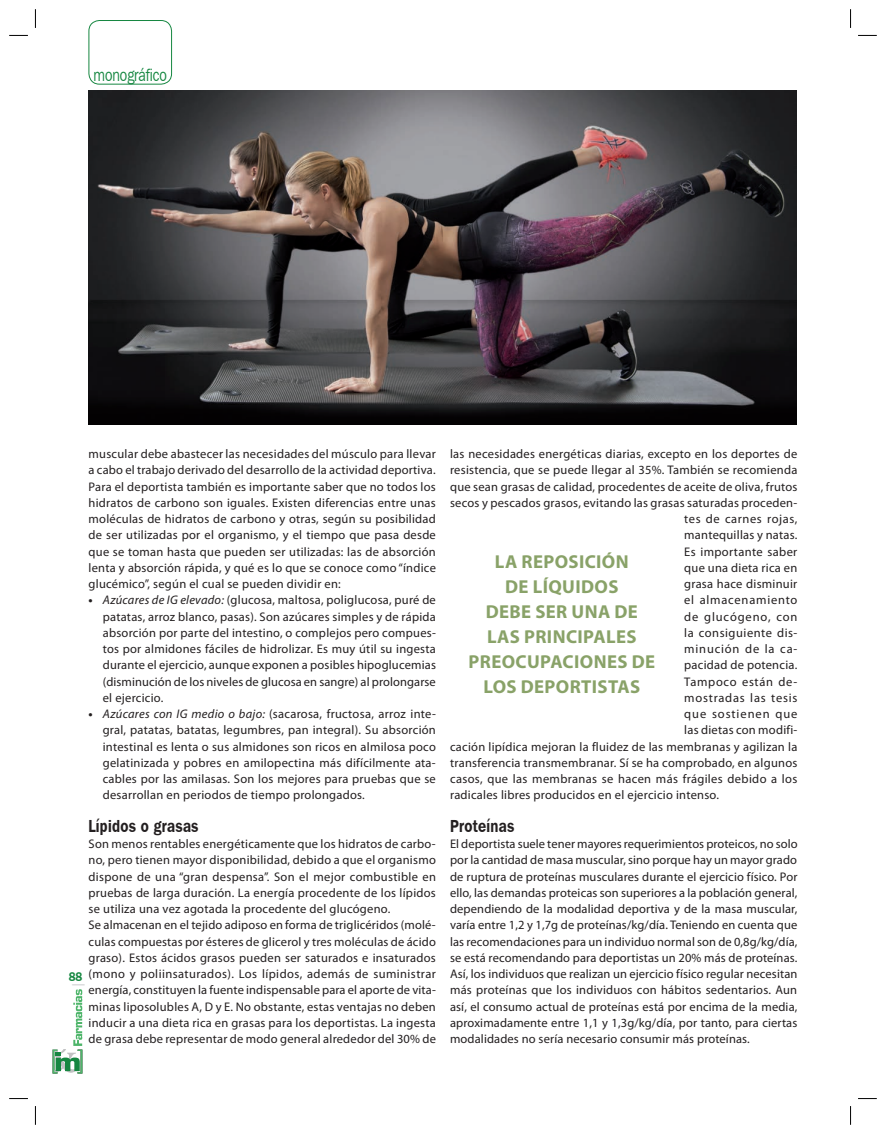
<style>
.page{position:relative;width:886px;height:1134px;background:#fff}
.page>*{position:absolute;margin:0;border:0;box-sizing:border-box;transform-origin:0 0}
.t1{font:700 18.75px/25px "Myriad Pro";letter-spacing:.02em;color:#89a268;text-align:center}
.t2{font:600 17.5px "Franklin Gothic IT Cby BT";letter-spacing:.02em;color:#231f20;scale:.8 1}
.t3{font:17.5px "Franklin Gothic IT Cby BT";color:#168741;scale:.8 1}
.t4{font:12.5px/16.2px "Myriad Pro";letter-spacing:.02em;color:#231f20;text-align:justify}
.t5{font:12.5px "Myriad Pro";letter-spacing:.06em;color:#231f20}
.t6{font:12.5px "Myriad Pro";letter-spacing:.04em;color:#231f20}
.t7{font:12.5px "Myriad Pro";letter-spacing:.05em;color:#231f20}
.t8{font:12.5px "Myriad Pro";letter-spacing:.07em;color:#231f20}
.t9{font:12.5px "Myriad Pro";letter-spacing:.065em;color:#231f20}
.t10{font:12.5px "Myriad Pro";letter-spacing:.055em;color:#231f20}
.t11{font:12.5px "Myriad Pro";letter-spacing:.075em;color:#231f20}
.t12{font:600 12.5px "Franklin Gothic IT Cby BT";color:#168741;scale:.9 1}
.t13{font:12.5px "Franklin Gothic IT Cby BT";color:#c1c2c3}
.s1{font-weight:700}
.s2{font-style:italic}
</style>
<div class="page">
<svg style="left:53px;top:989px;width:29px;height:84px"></svg>
<div style="left:89px;top:20px;width:83px;height:64px;border:1px solid #168741;border-radius:11px"></div>
<img style="left:89px;top:90px;width:707px;height:335px">
<svg style="left:9px;top:35px;width:19px;height:1px"></svg>
<svg style="left:858px;top:35px;width:19px;height:1px"></svg>
<svg style="left:9px;top:1098px;width:19px;height:1px"></svg>
<svg style="left:858px;top:1098px;width:19px;height:1px"></svg>
<svg style="left:35px;top:9px;width:1px;height:19px"></svg>
<svg style="left:35px;top:1106px;width:1px;height:19px"></svg>
<svg style="left:850px;top:9px;width:1px;height:19px"></svg>
<svg style="left:850px;top:1106px;width:1px;height:19px"></svg>
<h2 class="t3" style="left:94px;top:64px;width:93px">monográfico</h2>
<p class="t4" style="left:89px;top:445px;width:349px">muscular debe abastecer las necesidades del músculo para llevar a cabo el trabajo derivado del desarrollo de la actividad deportiva.<br>Para el deportista también es importante saber que no todos los hidratos de carbono son iguales. Existen diferencias entre unas moléculas de hidratos de carbono y otras, según su posibilidad de ser utilizadas por el organismo, y el tiempo que pasa desde que se toman hasta que pueden ser utilizadas: las de absorción lenta y absorción rápida, y qué es lo que se conoce como “índice glucémico”, según el cual se pueden dividir en:</p>
<p class="t4" style="left:103px;top:592px;width:335px;text-indent:-14px"><span class="s1">•</span> <span class="s2">Azúcares de IG elevado:</span> (glucosa, maltosa, poliglucosa, puré de patatas, arroz blanco, pasas). Son azúcares simples y de rápida absorción por parte del intestino, o complejos pero compues&shy;tos por almidones fáciles de hidrolizar. Es muy útil su ingesta durante el ejercicio, aunque exponen a posibles hipoglucemias (disminución de los niveles de glucosa en sangre) al prolongarse el ejercicio.</p>
<p class="t4" style="left:103px;top:705px;width:335px;text-indent:-14px"><span class="s1">•</span> <span class="s2">Azúcares con IG medio o bajo:</span> (sacarosa, fructosa, arroz inte&shy;gral, patatas, batatas, legumbres, pan integral). Su absorción intestinal es lenta o sus almidones son ricos en almilosa poco gelatinizada y pobres en amilopectina más difícilmente ata&shy;cables por las amilasas. Son los mejores para pruebas que se desarrollan en periodos de tiempo prolongados.</p>
<h2 class="t2" style="left:89px;top:815px;width:139px">Lípidos o grasas</h2>
<p class="t4" style="left:89px;top:835px;width:349px;text-align:left">Son menos rentables energéticamente que los hidratos de carbo&shy;no, pero tienen mayor disponibilidad, debido a que el organismo dispone de una “gran despensa”. Son el mejor combustible en pruebas de larga duración. La energía procedente de los lípidos se utiliza una vez agotada la procedente del glucógeno.<br>Se almacenan en el tejido adiposo en forma de triglicéridos (molé&shy;culas compuestas por ésteres de glicerol y tres moléculas de ácido graso). Estos ácidos grasos pueden ser saturados e insaturados (mono y poliinsaturados). Los lípidos, además de suministrar energía, constituyen la fuente indispensable para el aporte de vita&shy;minas liposolubles A, D y E. No obstante, estas ventajas no deben inducir a una dieta rica en grasas para los deportistas. La ingesta de grasa debe representar de modo general alrededor del 30% de</p>
<p class="t12" style="left:69px;top:969px;width:16px">88</p>
<p class="t13" style="left:70px;top:987px;width:8px;rotate:-90deg">|</p>
<p class="t4" style="left:450px;top:445px;width:349px">las necesidades energéticas diarias, excepto en los deportes de</p>
<p class="t4" style="left:450px;top:462px;width:349px">resistencia, que se puede llegar al 35%. También se recomienda</p>
<p class="t4" style="left:450px;top:478px;width:349px">que sean grasas de calidad, procedentes de aceite de oliva, frutos</p>
<p class="t4" style="left:450px;top:494px;width:349px">secos y pescados grasos, evitando las grasas saturadas proceden-</p>
<p class="t7" style="left:684px;top:511px;width:115px">tes de carnes rojas,</p>
<p class="t4" style="left:684px;top:527px;width:115px">mantequillas y natas.</p>
<p class="t4" style="left:684px;top:543px;width:115px">Es importante saber</p>
<p class="t4" style="left:684px;top:559px;width:115px">que una dieta rica en</p>
<p class="t4" style="left:684px;top:575px;width:115px">grasa hace disminuir</p>
<p class="t5" style="left:684px;top:592px;width:115px">el almacenamiento</p>
<p class="t8" style="left:684px;top:609px;width:115px">de glucógeno, con</p>
<p class="t6" style="left:684px;top:625px;width:115px">la consiguiente dis-</p>
<p class="t9" style="left:684px;top:641px;width:115px">minución de la ca-</p>
<p class="t4" style="left:684px;top:657px;width:115px">pacidad de potencia.</p>
<p class="t10" style="left:684px;top:674px;width:115px">Tampoco están de-</p>
<p class="t5" style="left:684px;top:690px;width:115px">mostradas las tesis</p>
<p class="t11" style="left:684px;top:706px;width:115px">que sostienen que</p>
<p class="t4" style="left:684px;top:722px;width:115px">las dietas con modifi-</p>
<p class="t4" style="left:450px;top:738px;width:349px">cación lipídica mejoran la fluidez de las membranas y agilizan la</p>
<p class="t4" style="left:450px;top:754px;width:349px">transferencia transmembranar. Sí se ha comprobado, en algunos</p>
<p class="t4" style="left:450px;top:770px;width:349px">casos, que las membranas se hacen más frágiles debido a los</p>
<p class="t4" style="left:450px;top:787px;width:270px">radicales libres producidos en el ejercicio intenso.</p>
<h2 class="t2" style="left:450px;top:815px;width:82px">Proteínas</h2>
<p class="t4" style="left:450px;top:835px;width:349px">El deportista suele tener mayores requerimientos proteicos, no solo por la cantidad de masa muscular, sino porque hay un mayor grado de ruptura de proteínas musculares durante el ejercicio físico. Por ello, las demandas proteicas son superiores a la población general, dependiendo de la modalidad deportiva y de la masa muscular, varía entre 1,2 y 1,7g de proteínas/kg/día. Teniendo en cuenta que las recomendaciones para un individuo normal son de 0,8g/kg/día, se está recomendando para deportistas un 20% más de proteínas.<br>Así, los individuos que realizan un ejercicio físico regular necesitan más proteínas que los individuos con hábitos sedentarios. Aun así, el consumo actual de proteínas está por encima de la media, aproximadamente entre 1,1 y 1,3g/kg/día, por tanto, para ciertas modalidades no sería necesario consumir más proteínas.</p>
<h1 class="t1" style="left:468px;top:549px;width:188px">LA REPOSICIÓN<br>DE LÍQUIDOS<br>DEBE SER UNA DE<br>LAS PRINCIPALES<br>PREOCUPACIONES DE<br>LOS DEPORTISTAS</h1>
</div>
